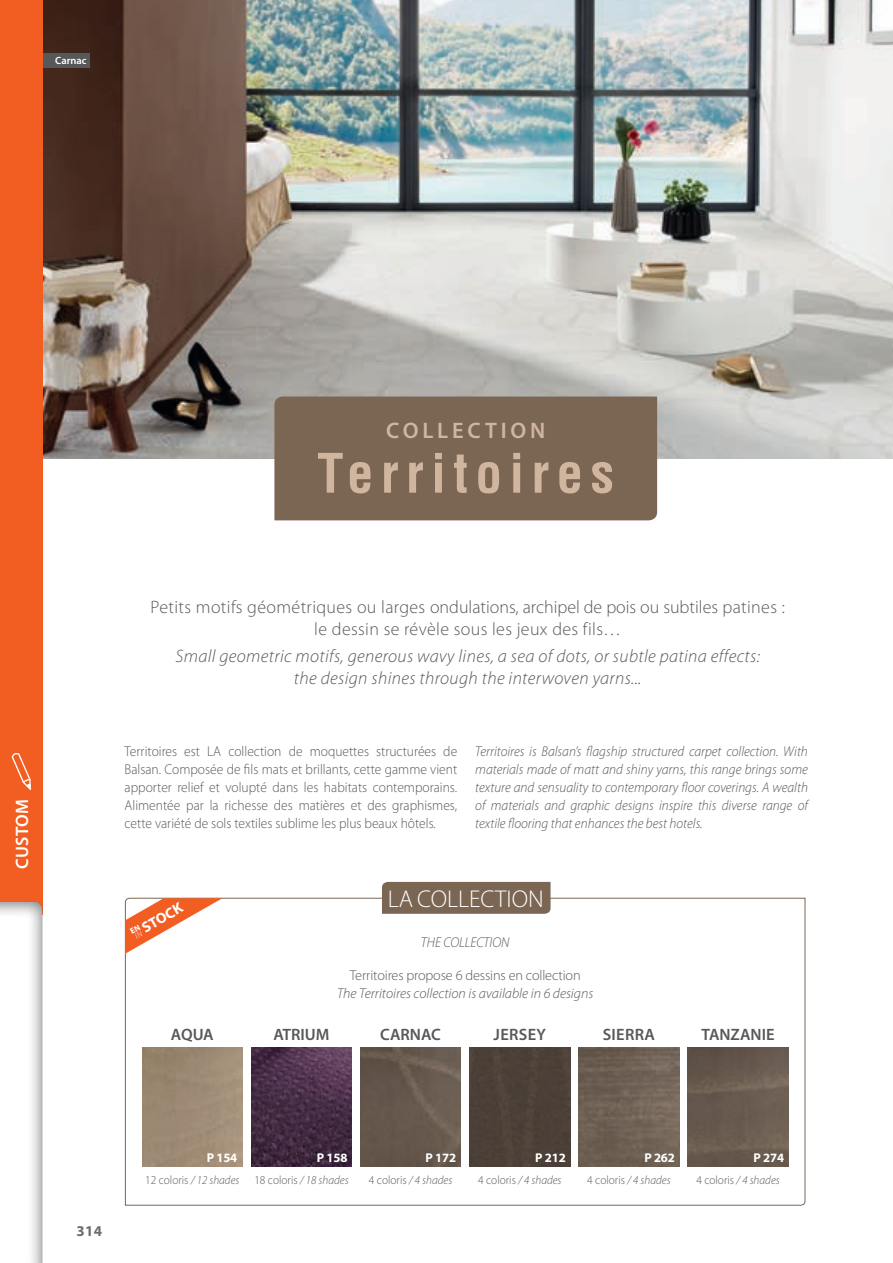
<style>
.page{position:relative;width:893px;height:1263px;background:#fff}
.page>*{position:absolute;margin:0;border:0;box-sizing:border-box;transform-origin:0 0}
.t1{font:700 condensed 52.95px "Helvetica";letter-spacing:.14em;color:#d0b59f}
.t2{font:300 24.45px "Myriad Pro";color:#fff}
.t3{font:600 22.5px "Myriad Pro";letter-spacing:.17em;color:#d0b59f}
.t4{font:italic 300 18px "Myriad Pro";letter-spacing:.02em;color:#57585a}
.t5{font:300 18px/21.6px "Myriad Pro";letter-spacing:.02em;color:#57585a;text-align:center}
.t6{font:600 18px "Myriad Pro";letter-spacing:.02em;color:#fff}
.t7{font:600 16.5px "Myriad Pro";color:#57585a}
.t8{font:700 15px "Myriad Pro";color:#fff}
.t9{font:700 15px "Myriad Pro";color:#6c6d70}
.t10{font:italic 300 14.25px/18px "Myriad Pro";color:#57585a;text-align:justify;scale:.95 1}
.t11{font:300 14.25px/18px "Myriad Pro";color:#57585a;text-align:justify;scale:.95 1}
.t12{font:italic 300 14.25px "Myriad Pro";color:#57585a}
.t13{font:300 14.25px "Myriad Pro";color:#57585a}
.t14{font:700 12.75px "Myriad Pro";letter-spacing:-.01em;color:#fff}
.t15{font:300 12px "Myriad Pro";color:#57585a;scale:.95 1}
.t16{font:600 10.5px "Myriad Pro";color:#fff}
.s1{font-style:italic}
</style>
<div class="page">
<svg style="left:125px;top:897px;width:681px;height:309px"></svg>
<img style="left:43px;top:0;width:850px;height:458px">
<div style="left:43px;top:53px;width:47px;height:15px;background:#57585a"></div>
<div style="left:274px;top:396px;width:383px;height:124px;background:#7b6654"></div>
<img style="left:142px;top:1047px;width:101px;height:119px">
<img style="left:251px;top:1047px;width:101px;height:119px">
<img style="left:360px;top:1047px;width:101px;height:119px">
<div style="left:469px;top:1047px;width:101px;height:119px;background:#4c4038"></div>
<img style="left:579px;top:1047px;width:100px;height:119px">
<img style="left:688px;top:1047px;width:100px;height:119px">
<div style="left:382px;top:882px;width:169px;height:32px;background:#7b6654"></div>
<div style="left:0;top:0;width:43px;height:914px;background:#f25d21"></div>
<svg style="left:12px;top:753px;width:19px;height:37px"></svg>
<div style="left:0;top:900px;width:43px;height:363px;background:#231f20;opacity:.55"></div>
<svg style="left:125px;top:898px;width:97px;height:56px"></svg>
<p class="t16" style="left:55px;top:54px;width:33px">Carnac</p>
<p class="t6" style="left:11px;top:869px;width:72px;rotate:-90deg">CUSTOM</p>
<p class="t3" style="left:386px;top:416px;width:160px">COLLECTION</p>
<p class="t1" style="left:317px;top:440px;width:298px">Territoires</p>
<p class="t5" style="left:151px;top:596px;width:636px">Petits motifs géométriques ou larges ondulations, archipel de pois ou subtiles patines : le dessin se révèle sous les jeux des fils…</p>
<p class="t4" style="left:175px;top:646px;width:586px">Small geometric motifs, generous wavy lines, a sea of dots, or subtle patina effects:</p>
<p class="t4" style="left:294px;top:667px;width:349px">the design shines through the interwoven yarns...</p>
<p class="t11" style="left:125px;top:742px;width:352px">Territoires est LA collection de moquettes structurées de Balsan. Composée de fils mats et brillants, cette gamme vient apporter relief et volupté dans les habitats contemporains.<br>Alimentée par la richesse des matières et des graphismes, cette variété de sols textiles sublime les plus beaux hôtels.</p>
<p class="t10" style="left:475px;top:742px;width:352px">Territoires is Balsan’s flagship structured carpet collection. With materials made of matt and shiny yarns, this range brings some texture and sensuality to contemporary floor coverings. A wealth of materials and graphic designs inspire this diverse range of textile flooring that enhances the best hotels.</p>
<p class="t8" style="left:138px;top:920px;width:46px;rotate:-30deg">STOCK</p>
<p class="t2" style="left:388px;top:885px;width:158px">LA COLLECTION</p>
<p class="t10" style="left:421px;top:933px;width:95px">THE COLLECTION</p>
<p class="t13" style="left:350px;top:967px;width:232px">Territoires propose 6 dessins en collection</p>
<p class="t12" style="left:337px;top:985px;width:258px">The Territoires collection is available in 6 designs</p>
<p class="t7" style="left:171px;top:1024px;width:44px">AQUA</p>
<p class="t7" style="left:273px;top:1024px;width:58px">ATRIUM</p>
<p class="t7" style="left:380px;top:1024px;width:62px">CARNAC</p>
<p class="t7" style="left:494px;top:1024px;width:54px">JERSEY</p>
<p class="t7" style="left:603px;top:1024px;width:54px">SIERRA</p>
<p class="t7" style="left:701px;top:1024px;width:75px">TANZANIE</p>
<p class="t9" style="left:77px;top:1221px;width:27px">314</p>
<p class="t14" style="left:207px;top:1149px;width:32px">P 154</p>
<p class="t14" style="left:317px;top:1149px;width:32px">P 158</p>
<p class="t14" style="left:426px;top:1149px;width:32px">P 172</p>
<p class="t14" style="left:535px;top:1149px;width:32px">P 212</p>
<p class="t14" style="left:644px;top:1149px;width:32px">P 262</p>
<p class="t14" style="left:753px;top:1149px;width:32px">P 274</p>
<p class="t15" style="left:145px;top:1172px;width:101px">12 coloris <span class="s1">/ 12 shades</span></p>
<p class="t15" style="left:254px;top:1172px;width:101px">18 coloris <span class="s1">/ 18 shades</span></p>
<p class="t15" style="left:369px;top:1172px;width:89px">4 coloris <span class="s1">/ 4 shades</span></p>
<p class="t15" style="left:478px;top:1172px;width:89px">4 coloris <span class="s1">/ 4 shades</span></p>
<p class="t15" style="left:587px;top:1172px;width:89px">4 coloris <span class="s1">/ 4 shades</span></p>
<p class="t15" style="left:696px;top:1172px;width:89px">4 coloris <span class="s1">/ 4 shades</span></p>
</div>
